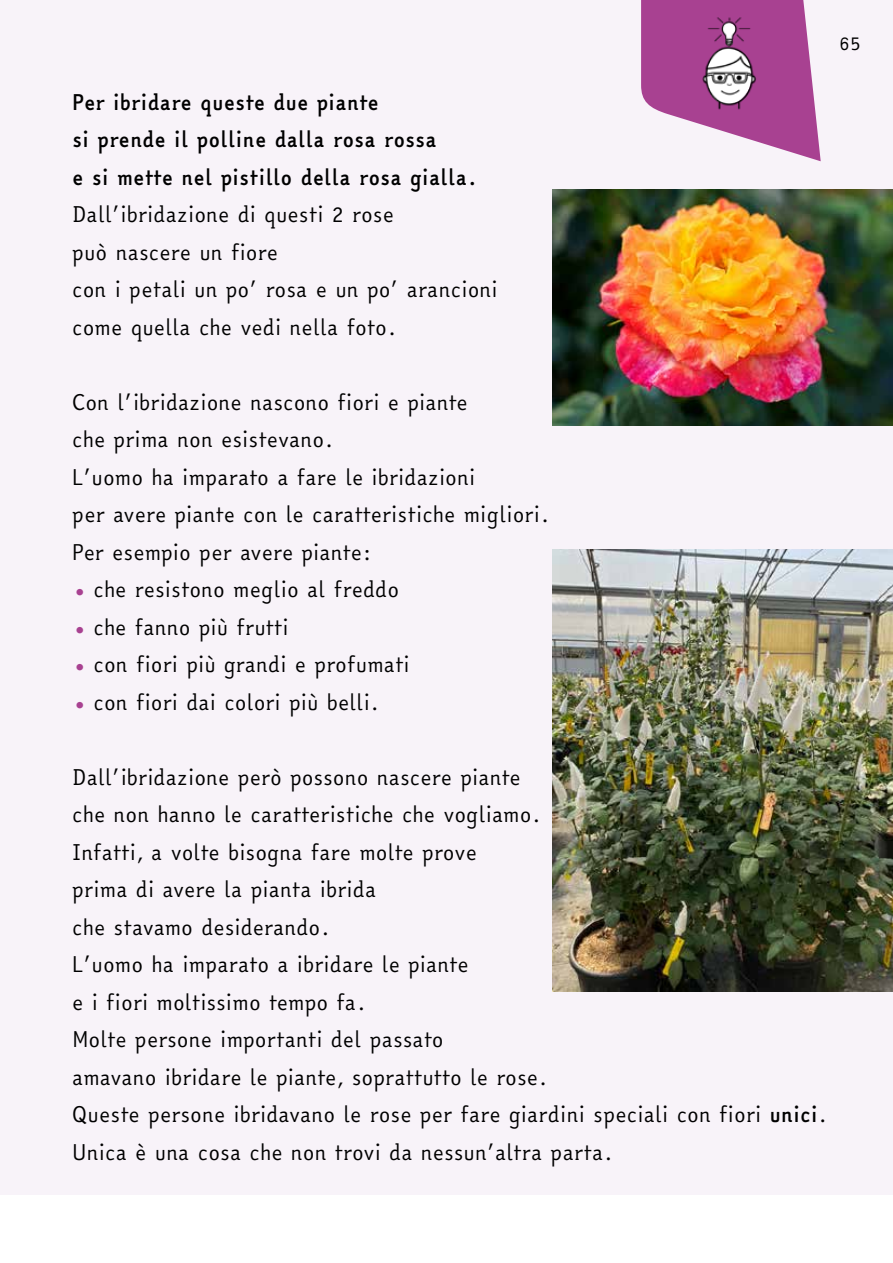
<style>
.page{position:relative;width:893px;height:1263px;background:#fff}
.page>*{position:absolute;margin:0;border:0;box-sizing:border-box;transform-origin:0 0}
.t1{font:21px/37.5px "Easy Reading";color:#000}
.t2{font:700 21px/37.5px "Easy Reading";color:#000}
.t3{font:18px "Easy Reading";color:#000}
.s1{font-size:18px;color:#a84191}
.s2{font-weight:700}
</style>
<div class="page">
<div style="left:0;top:0;width:893px;height:1195px;background:#f8f3f9"></div>
<svg style="left:641px;top:0;width:180px;height:161px"></svg>
<img style="left:700px;top:16px;width:58px;height:97px">
<img style="left:553px;top:190px;width:340px;height:236px">
<img style="left:553px;top:549px;width:340px;height:442px">
<p class="t2" style="left:72px;top:84px;width:407px">Per ibridare queste due piante<br>si prende il polline dalla rosa rossa<br>e si mette nel pistillo della rosa gialla.</p>
<p class="t1" style="left:72px;top:196px;width:427px">Dall’ibridazione di questi 2 rose<br>può nascere un fiore<br>con i petali un po’ rosa e un po’ arancioni come quella che vedi nella foto.</p>
<p class="t1" style="left:72px;top:384px;width:479px">Con l’ibridazione nascono fiori e piante<br>che prima non esistevano.<br>L’uomo ha imparato a fare le ibridazioni<br>per avere piante con le caratteristiche migliori.<br>Per esempio per avere piante:</p>
<p class="t1" style="left:72px;top:571px;width:328px"><span class="s1">•</span> che resistono meglio al freddo</p>
<p class="t1" style="left:72px;top:609px;width:218px"><span class="s1">•</span> che fanno più frutti</p>
<p class="t1" style="left:72px;top:646px;width:339px"><span class="s1">•</span> con fiori più grandi e profumati</p>
<p class="t1" style="left:72px;top:684px;width:309px"><span class="s1">•</span> con fiori dai colori più belli.</p>
<p class="t3" style="left:839px;top:31px;width:23px">65</p>
<p class="t1" style="left:72px;top:759px;width:757px">Dall’ibridazione però possono nascere piante<br>che non hanno le caratteristiche che vogliamo.<br>Infatti, a volte bisogna fare molte prove<br>prima di avere la pianta ibrida<br>che stavamo desiderando.<br>L’uomo ha imparato a ibridare le piante<br>e i fiori moltissimo tempo fa.<br>Molte persone importanti del passato<br>amavano ibridare le piante, soprattutto le rose.<br>Queste persone ibridavano le rose per fare giardini speciali con fiori <span class="s2">unici</span>.<br>Unica è una cosa che non trovi da nessun’altra parta.</p>
</div>
